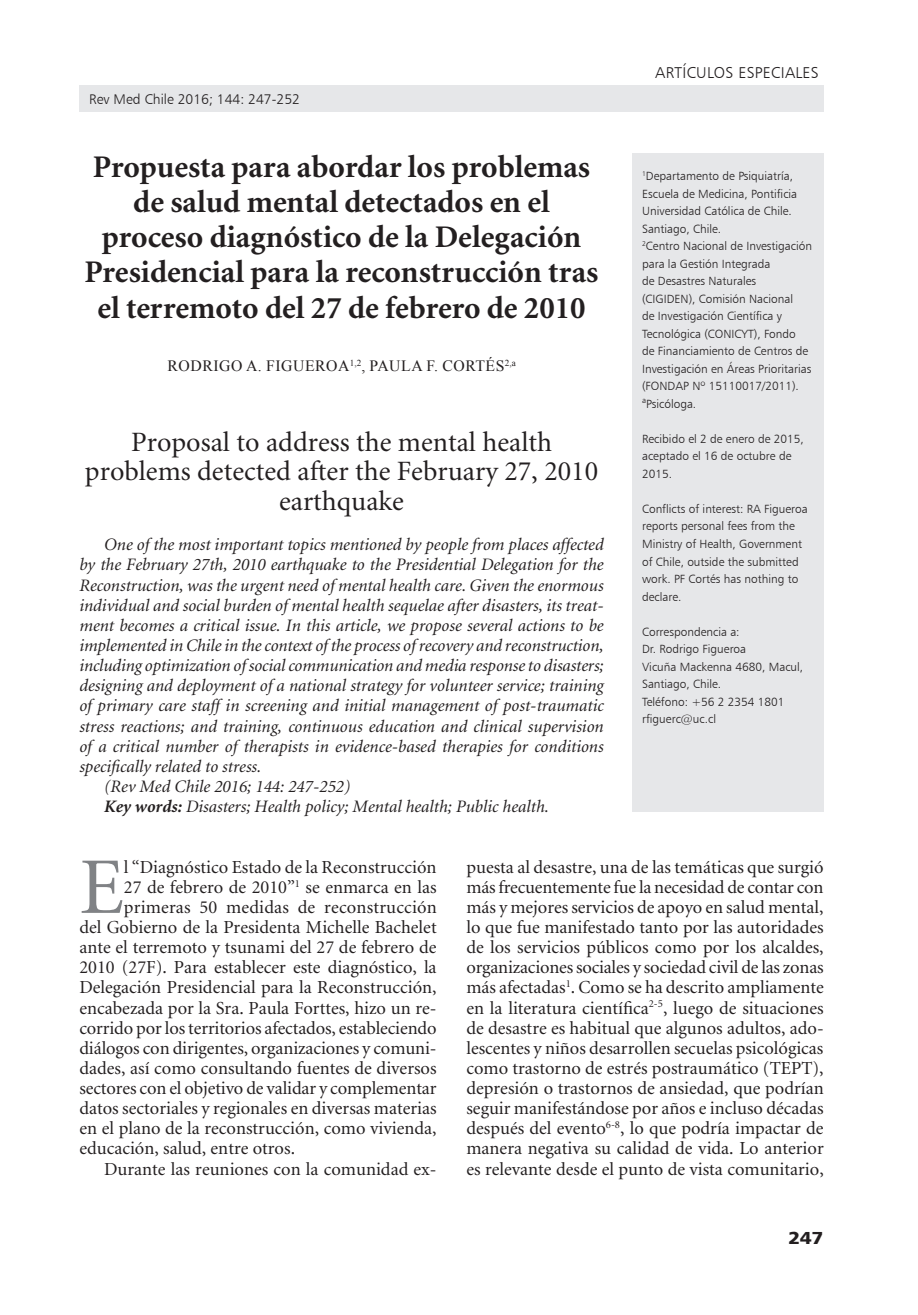
<style>
.page{position:relative;width:918px;height:1315px;background:#fff}
.page>*{position:absolute;margin:0;border:0;box-sizing:border-box;transform-origin:0 0}
._1texto{font:80.33px "Minion";color:#808285}
._2titulo{font:700 31.5px/35px "Minion";color:#231f20;text-align:center}
._1resumen{font:28px/29.8px "Minion";color:#231f20;text-align:center}
._1texto-2{font:18.38px/20.1px "Minion";color:#231f20;text-align:justify}
._1resumen-2{font:italic 17.5px/20.1px "Minion";color:#231f20;text-align:justify}
.t1{font:17.5px "Humanist 777 BT Black B";color:#231f20;scale:1.1 1}
._1autor{font:15.75px "Times New Roman";letter-spacing:.035em;color:#231f20}
.t2{font:15.75px "Humanist 777 BT Light B";letter-spacing:.02em;color:#231f20}
.t3{font:14px "Humanist 777 BT Light B";color:#231f20}
._1datos{font:11.9px/17.5px "Humanist 777 BT Light B";color:#231f20}
.s1{font-weight:700}
</style>
<div class="page">
<div style="left:79px;top:85px;width:744px;height:26px;background:#e6e7e9"></div>
<div style="left:632px;top:154px;width:191px;height:658px;background:#e6e7e9"></div>
<p class="t3" style="left:89px;top:90px;width:212px">Rev Med Chile 2016; 144: 247-252</p>
<p class="_2titulo" style="left:85px;top:151px;width:515px">Propuesta para abordar los problemas de salud mental detectados en el proceso diagnóstico de la Delegación Presidencial para la reconstrucción tras el terremoto del 27 de febrero de 2010</p>
<p class="_1autor" style="left:168px;top:355px;width:350px">RODRIGO A. FIGUEROA<sup>1,2</sup>, PAULA F. CORTÉS<sup>2,a</sup></p>
<p class="_1resumen" style="left:85px;top:428px;width:515px">Proposal to address the mental health problems detected after the February 27, 2010 earthquake</p>
<p class="_1resumen-2" style="left:79px;top:535px;width:526px;text-indent:25px">One of the most important topics mentioned by people from places affected by the February 27th, 2010 earthquake to the Presidential Delegation for the Reconstruction, was the urgent need of mental health care. Given the enormous individual and social burden of mental health sequelae after disasters, its treat&shy;ment becomes a critical issue. In this article, we propose several actions to be implemented in Chile in the context of the process of recovery and reconstruction, including optimization of social communication and media response to disasters; designing and deployment of a national strategy for volunteer service; training of primary care staff in screening and initial management of post-traumatic stress reactions; and training, continuous education and clinical supervision of a critical number of therapists in evidence-based therapies for conditions specifically related to stress.</p>
<p class="_1resumen-2" style="left:104px;top:777px;width:248px">(Rev Med Chile 2016; 144: 247-252)</p>
<p class="_1resumen-2" style="left:104px;top:797px;width:446px"><span class="s1">Key words:</span> Disasters; Health policy; Mental health; Public health.</p>
<p class="t2" style="left:655px;top:63px;width:165px">ARTÍCULOS ESPECIALES</p>
<p class="_1datos" style="left:642px;top:167px;width:157px"><sup>1</sup>Departamento de Psiquiatría,<br>Escuela de Medicina, Pontificia<br>Universidad Católica de Chile.<br>Santiago, Chile.</p>
<p class="_1datos" style="left:642px;top:237px;width:172px"><sup>2</sup>Centro Nacional de Investigación para la Gestión Integrada<br>de Desastres Naturales (CIGIDEN), Comisión Nacional<br>de Investigación Científica y<br>Tecnológica (CONICYT), Fondo<br>de Financiamiento de Centros de<br>Investigación en Áreas Prioritarias (FONDAP Nº 15110017/2011).</p>
<p class="_1datos" style="left:642px;top:395px;width:56px"><sup>a</sup>Psicóloga.</p>
<p class="_1datos" style="left:642px;top:430px;width:163px">Recibido el 2 de enero de 2015, aceptado el 16 de octubre de<br>2015.</p>
<p class="_1datos" style="left:642px;top:500px;width:167px">Conflicts of interest: RA Figueroa reports personal fees from the<br>Ministry of Health, Government of Chile, outside the submitted work. PF Cortés has nothing to declare.</p>
<p class="_1datos" style="left:642px;top:622px;width:99px">Correspondencia a:</p>
<p class="_1datos" style="left:642px;top:640px;width:106px">Dr. Rodrigo Figueroa</p>
<p class="_1datos" style="left:642px;top:657px;width:163px">Vicuña Mackenna 4680, Macul,<br>Santiago, Chile.</p>
<p class="_1datos" style="left:642px;top:692px;width:144px">Teléfono: +56 2 2354 1801</p>
<p class="_1datos" style="left:642px;top:710px;width:75px">rfiguerc@uc.cl</p>
<p class="_1texto" style="left:79px;top:847px;width:46px">E</p>
<p class="_1texto-2" style="left:124px;top:857px;width:314px">l “Diagnóstico Estado de la Reconstrucción</p>
<p class="_1texto-2" style="left:124px;top:877px;width:314px">27 de febrero de 2010”<sup>1</sup> se enmarca en las</p>
<p class="_1texto-2" style="left:124px;top:897px;width:314px">primeras 50 medidas de reconstrucción</p>
<p class="_1texto-2" style="left:79px;top:917px;width:359px">del Gobierno de la Presidenta Michelle Bachelet</p>
<p class="_1texto-2" style="left:79px;top:938px;width:359px">ante el terremoto y tsunami del 27 de febrero de</p>
<p class="_1texto-2" style="left:79px;top:958px;width:359px">2010 (27F). Para establecer este diagnóstico, la</p>
<p class="_1texto-2" style="left:79px;top:978px;width:359px">Delegación Presidencial para la Reconstrucción,</p>
<p class="_1texto-2" style="left:79px;top:998px;width:359px">encabezada por la Sra. Paula Forttes, hizo un re-</p>
<p class="_1texto-2" style="left:79px;top:1018px;width:359px">corrido por los territorios afectados, estableciendo</p>
<p class="_1texto-2" style="left:79px;top:1038px;width:359px">diálogos con dirigentes, organizaciones y comuni-</p>
<p class="_1texto-2" style="left:79px;top:1058px;width:359px">dades, así como consultando fuentes de diversos</p>
<p class="_1texto-2" style="left:79px;top:1078px;width:359px">sectores con el objetivo de validar y complementar</p>
<p class="_1texto-2" style="left:79px;top:1099px;width:359px">datos sectoriales y regionales en diversas materias</p>
<p class="_1texto-2" style="left:79px;top:1119px;width:359px">en el plano de la reconstrucción, como vivienda,</p>
<p class="_1texto-2" style="left:79px;top:1139px;width:217px">educación, salud, entre otros.</p>
<p class="_1texto-2" style="left:104px;top:1159px;width:334px">Durante las reuniones con la comunidad ex-</p>
<p class="_1texto-2" style="left:466px;top:857px;width:359px">puesta al desastre, una de las temáticas que surgió más frecuentemente fue la necesidad de contar con más y mejores servicios de apoyo en salud mental, lo que fue manifestado tanto por las autoridades de los servicios públicos como por los alcaldes, organizaciones sociales y sociedad civil de las zonas más afectadas<sup>1</sup>. Como se ha descrito ampliamente en la literatura científica<sup>2-5</sup>, luego de situaciones de desastre es habitual que algunos adultos, ado&shy;lescentes y niños desarrollen secuelas psicológicas como trastorno de estrés postraumático (TEPT), depresión o trastornos de ansiedad, que podrían seguir manifestándose por años e incluso décadas después del evento<sup>6-8</sup>, lo que podría impactar de manera negativa su calidad de vida. Lo anterior es relevante desde el punto de vista comunitario,</p>
<p class="t1" style="left:788px;top:1226px;width:34px">247</p>
</div>
